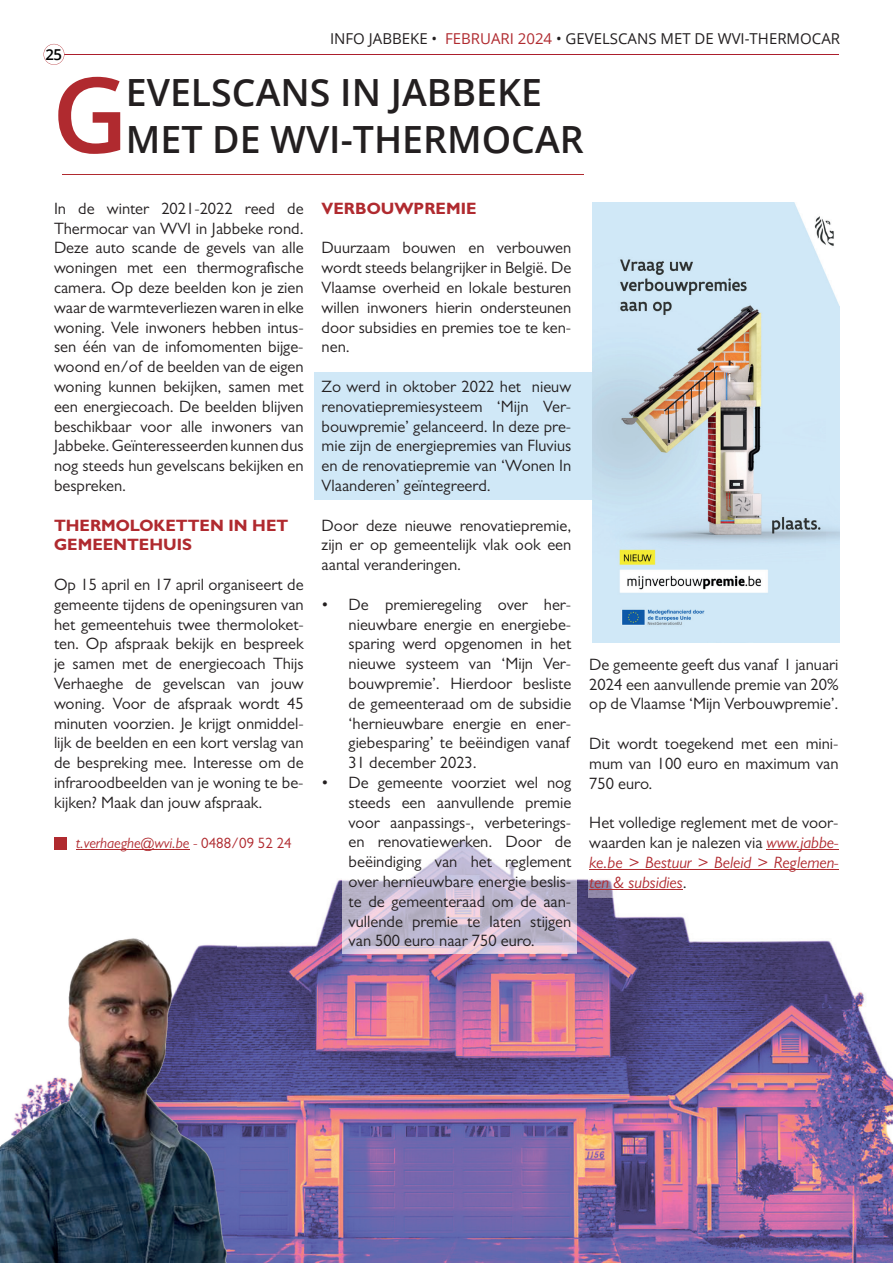
<style>
.page{position:relative;width:893px;height:1263px;background:#fff}
.page>*{position:absolute;margin:0;border:0;box-sizing:border-box;transform-origin:0 0}
.t1{font:600 105px "Open Sans";color:#b02a2f}
.t2{font:600 37.5px "Open Sans";color:#231f20}
.t3{font:16.5px/19.8px "Gill Sans";color:#231f20;text-align:justify}
.t4{font:700 16.5px/19.8px "Gill Sans";color:#b02a2f}
.t5{font:15px "Open Sans";color:#231f20}
.t6{font:italic 15px "Gill Sans";color:#b02a2f}
.t7{font:600 15px "Open Sans";color:#000}
.s1{color:#b02a2f}
.s2{font-style:normal}
.s3{font-style:italic;color:#b02a2f}
</style>
<div class="page">
<hr style="left:54px;top:54px;width:785px;height:1px;background:#ac1e2c">
<svg style="left:44px;top:44px;width:20px;height:21px"></svg>
<img style="left:189px;top:849px;width:179px;height:107px">
<img style="left:527px;top:879px;width:366px;height:384px">
<img style="left:368px;top:953px;width:159px;height:310px">
<img style="left:236px;top:956px;width:133px;height:307px">
<img style="left:343px;top:840px;width:233px;height:113px">
<div style="left:315px;top:372px;width:331px;height:128px;background:#d0e8f7"></div>
<hr style="left:62px;top:174px;width:522px;height:1px;background:#b02a2f">
<img style="left:592px;top:203px;width:247px;height:439px">
<img style="left:0;top:936px;width:236px;height:327px">
<img style="left:588px;top:879px;width:256px;height:18px">
<hr style="left:766px;top:849px;width:73px;height:1px;background:#b02a2f">
<hr style="left:589px;top:869px;width:250px;height:1px;background:#b02a2f">
<hr style="left:589px;top:889px;width:94px;height:1px;background:#b02a2f">
<div style="left:54px;top:837px;width:13px;height:13px;background:#b02a2f"></div>
<hr style="left:76px;top:849px;width:113px;height:1px;background:#b02a2f">
<p class="t7" style="left:45px;top:44px;width:18px">25</p>
<h1 class="t1" style="left:52px;top:43px;width:78px">G</h1>
<p class="t5" style="left:330px;top:29px;width:512px">INFO JABBEKE • <span class="s1">FEBRUARI 2024</span> • GEVELSCANS MET DE WVI-THERMOCAR</p>
<h2 class="t2" style="left:126px;top:66px;width:418px">EVELSCANS IN JABBEKE</h2>
<h2 class="t2" style="left:126px;top:114px;width:459px">MET DE WVI-THERMOCAR</h2>
<p class="t3" style="left:54px;top:198px;width:251px">In de winter 2021-2022 reed de Thermocar van WVI in Jabbeke rond.<br>Deze auto scande de gevels van alle woningen met een thermografische camera. Op deze beelden kon je zien waar de warmteverliezen waren in elke woning. Vele inwoners hebben intus&shy;sen één van de infomomenten bijge&shy;woond en/of de beelden van de eigen woning kunnen bekijken, samen met een energiecoach. De beelden blijven beschikbaar voor alle inwoners van Jabbeke. Geïnteresseerden kunnen dus nog steeds hun gevelscans bekijken en bespreken.</p>
<p class="t4" style="left:54px;top:515px;width:236px">THERMOLOKETTEN IN HET<br>GEMEENTEHUIS</p>
<p class="t3" style="left:54px;top:574px;width:251px">Op 15 april en 17 april organiseert de gemeente tijdens de openingsuren van het gemeentehuis twee thermoloket&shy;ten. Op afspraak bekijk en bespreek je samen met de energiecoach Thijs Verhaeghe de gevelscan van jouw woning. Voor de afspraak wordt 45 minuten voorzien. Je krijgt onmiddel&shy;lijk de beelden en een kort verslag van de bespreking mee. Interesse om de infraroodbeelden van je woning te be&shy;kijken? Maak dan jouw afspraak.</p>
<p class="t6" style="left:76px;top:835px;width:217px">t.verhaeghe@wvi.be - <span class="s2">0488/09 52 24</span></p>
<p class="t4" style="left:322px;top:198px;width:156px">VERBOUWPREMIE</p>
<p class="t3" style="left:322px;top:238px;width:251px">Duurzaam bouwen en verbouwen wordt steeds belangrijker in België. De Vlaamse overheid en lokale besturen willen inwoners hierin ondersteunen door subsidies en premies toe te ken&shy;nen.</p>
<p class="t3" style="left:322px;top:376px;width:251px">Zo werd in oktober 2022 het nieuw renovatiepremiesysteem ‘Mijn Ver&shy;bouwpremie’ gelanceerd. In deze pre&shy;mie zijn de energiepremies van Fluvius en de renovatiepremie van ‘Wonen In Vlaanderen’ geïntegreerd.</p>
<p class="t3" style="left:322px;top:515px;width:251px">Door deze nieuwe renovatiepremie, zijn er op gemeentelijk vlak ook een aantal veranderingen.</p>
<p class="t3" style="left:349px;top:594px;width:224px;text-indent:-27px">• De premieregeling over her&shy;nieuwbare energie en energiebe&shy;sparing werd opgenomen in het nieuwe systeem van ‘Mijn Ver&shy;bouwpremie’. Hierdoor besliste de gemeenteraad om de subsidie ‘hernieuwbare energie en ener&shy;giebesparing’ te beëindigen vanaf 31 december 2023.</p>
<p class="t3" style="left:349px;top:772px;width:224px;text-indent:-27px">• De gemeente voorziet wel nog steeds een aanvullende premie voor aanpassings-, verbeterings&shy;en renovatiewerken. Door de beëindiging van het reglement over hernieuwbare energie beslis&shy;te de gemeenteraad om de aan&shy;vullende premie te laten stijgen van 500 euro naar 750 euro.</p>
<p class="t3" style="left:589px;top:654px;width:251px">De gemeente geeft dus vanaf 1 januari 2024 een aanvullende premie van 20% op de Vlaamse ‘Mijn Verbouwpremie’.</p>
<p class="t3" style="left:589px;top:733px;width:251px">Dit wordt toegekend met een mini&shy;mum van 100 euro en maximum van 750 euro.</p>
<p class="t3" style="left:589px;top:813px;width:251px">Het volledige reglement met de voor&shy;waarden kan je nalezen via <span class="s3">www.jabbe&shy;ke.be &gt; Bestuur &gt; Beleid &gt; Reglemen&shy;ten &amp; subsidies</span>.</p>
</div>
